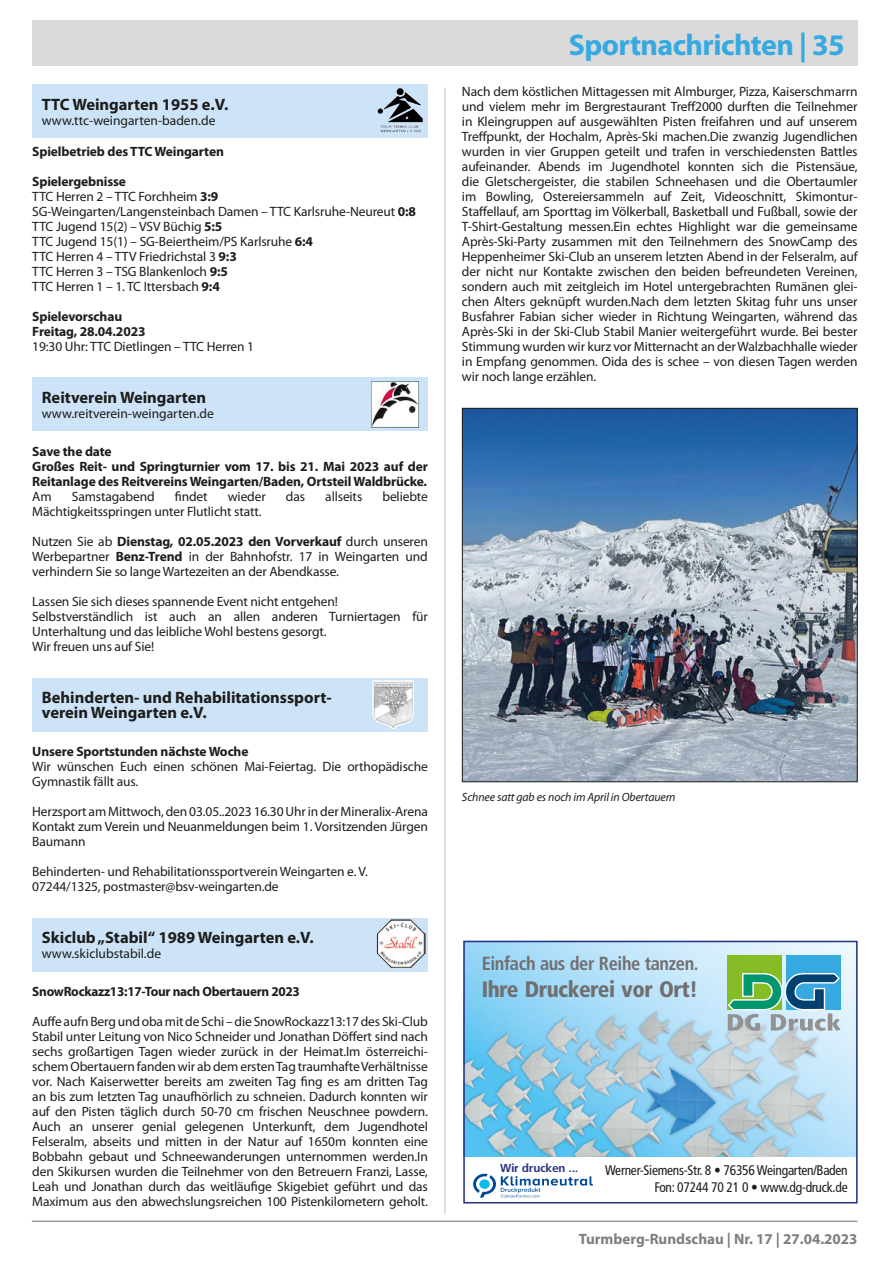
<style>
.page{position:relative;width:893px;height:1262px;background:#fff}
.page>*{position:absolute;margin:0;border:0;box-sizing:border-box;transform-origin:0 0}
.t1{font:700 30px "Myriad Pro";letter-spacing:-.02em;color:#36a9e1}
.t2{font:900 condensed 22.35px "Frutiger";letter-spacing:-.02em;color:#706f6f}
.t3{font:700 condensed 18.9px "Frutiger";letter-spacing:-.02em;color:#706f6f}
.t4{font:700 16.5px/15px "Myriad Pro";color:#1d1d1b}
.t5{font:700 15px "Myriad Pro";color:#7e7e7d}
.t6{font:condensed 13.95px/16.6px "Frutiger";letter-spacing:-.02em;color:#1d1d1b;text-align:right}
.Text{font:13.5px/15px "Myriad Pro";letter-spacing:-.01em;color:#1d1d1b;text-align:justify}
.Text-2{font:700 13.5px/15px "Myriad Pro";letter-spacing:-.01em;color:#1d1d1b}
.image_caption{font:italic 12px "Myriad Pro";letter-spacing:-.01em;color:#1d1d1b}
.t7{font:700 condensed 11.55px "Frutiger";letter-spacing:-.02em;color:#283583;scale:1.17 1}
.s1{font-weight:700}
</style>
<div class="page">
<hr style="left:32px;top:1220px;width:825px;height:2px;background:#9d9d9c">
<hr style="left:444px;top:88px;width:1px;height:1125px;background:#c1c0c0">
<div style="left:32px;top:21px;width:825px;height:45px;background:#dadada"></div>
<div style="left:32px;top:378px;width:396px;height:53px;background:#cde3f7"></div>
<img style="left:371px;top:381px;width:48px;height:47px">
<div style="left:32px;top:678px;width:396px;height:53px;background:#cde3f7"></div>
<svg style="left:372px;top:680px;width:42px;height:49px;background:#d3d5d8"></svg>
<div style="left:32px;top:918px;width:396px;height:53px;background:#cde3f7"></div>
<img style="left:376px;top:920px;width:49px;height:48px">
<div style="left:32px;top:85px;width:396px;height:53px;background:#cde3f7"></div>
<img style="left:378px;top:88px;width:45px;height:45px">
<img style="left:464px;top:410px;width:391px;height:370px">
<div style="left:462px;top:408px;width:395px;height:374px;border:1px solid #1d1d1b"></div>
<svg style="left:466px;top:944px;width:388px;height:54px;background:#b8e2f9"></svg>
<img style="left:466px;top:1009px;width:362px;height:148px">
<svg style="left:473px;top:1174px;width:120px;height:23px"></svg>
<div style="left:727px;top:955px;width:54px;height:54px;background:#86bc25"></div>
<div style="left:786px;top:955px;width:54px;height:54px;background:#36a9e1"></div>
<svg style="left:727px;top:970px;width:115px;height:61px"></svg>
<div style="left:463px;top:941px;width:394px;height:262px;border:2px solid #283583"></div>
<p class="t4" style="left:42px;top:96px;width:188px">TTC Weingarten 1955 e.V.</p>
<p class="Text" style="left:42px;top:113px;width:175px">www.ttc-weingarten-baden.de</p>
<p class="Text-2" style="left:32px;top:143px;width:193px">Spielbetrieb des TTC Weingarten</p>
<p class="Text-2" style="left:32px;top:173px;width:95px">Spielergebnisse</p>
<p class="Text" style="left:32px;top:188px;width:188px">TTC Herren 2 – TTC Forchheim <span class="s1">3:9</span></p>
<p class="Text" style="left:32px;top:203px;width:385px">SG-Weingarten/Langensteinbach Damen – TTC Karlsruhe-Neureut <span class="s1">0:8</span></p>
<p class="Text" style="left:32px;top:218px;width:192px">TTC Jugend 15(2) – VSV Büchig <span class="s1">5:5</span></p>
<p class="Text" style="left:32px;top:233px;width:282px">TTC Jugend 15(1) – SG-Beiertheim/PS Karlsruhe <span class="s1">6:4</span></p>
<p class="Text" style="left:32px;top:248px;width:206px">TTC Herren 4 – TTV Friedrichstal 3 <span class="s1">9:3</span></p>
<p class="Text" style="left:32px;top:263px;width:197px">TTC Herren 3 – TSG Blankenloch <span class="s1">9:5</span></p>
<p class="Text" style="left:32px;top:278px;width:189px">TTC Herren 1 – 1. TC Ittersbach <span class="s1">9:4</span></p>
<p class="Text-2" style="left:32px;top:308px;width:91px">Spielevorschau</p>
<p class="Text-2" style="left:32px;top:323px;width:115px">Freitag, 28.04.2023</p>
<p class="Text" style="left:32px;top:338px;width:223px">19:30 Uhr: TTC Dietlingen – TTC Herren 1</p>
<p class="t4" style="left:42px;top:390px;width:166px">Reitverein Weingarten</p>
<p class="Text" style="left:42px;top:406px;width:173px">www.reitverein-weingarten.de</p>
<p class="Text-2" style="left:32px;top:443px;width:81px">Save the date</p>
<p class="Text-2" style="left:32px;top:458px;width:397px">Großes Reit- und Springturnier vom 17. bis 21. Mai 2023 auf der<br>Reitanlage des Reitvereins Weingarten/Baden, Ortsteil Waldbrücke.</p>
<p class="Text" style="left:32px;top:488px;width:21px">Am</p>
<p class="Text" style="left:72px;top:488px;width:84px">Samstagabend</p>
<p class="Text" style="left:175px;top:488px;width:34px">findet</p>
<p class="Text" style="left:228px;top:488px;width:39px">wieder</p>
<p class="Text" style="left:286px;top:488px;width:21px">das</p>
<p class="Text" style="left:325px;top:488px;width:39px">allseits</p>
<p class="Text" style="left:382px;top:488px;width:47px">beliebte</p>
<p class="Text" style="left:32px;top:503px;width:231px">Mächtigkeitsspringen unter Flutlicht statt.</p>
<p class="Text" style="left:32px;top:533px;width:397px">Nutzen Sie ab <span class="s1">Dienstag, 02.05.2023 den Vorverkauf</span> durch unseren Werbepartner <span class="s1">Benz-Trend</span> in der Bahnhofstr. 17 in Weingarten und verhindern Sie so lange Wartezeiten an der Abendkasse.</p>
<p class="Text" style="left:32px;top:593px;width:307px">Lassen Sie sich dieses spannende Event nicht entgehen!</p>
<p class="Text" style="left:32px;top:608px;width:397px">Selbstverständlich ist auch an allen anderen Turniertagen für<br>Unterhaltung und das leibliche Wohl bestens gesorgt.</p>
<p class="Text" style="left:32px;top:638px;width:123px">Wir freuen uns auf Sie!</p>
<p class="t4" style="left:42px;top:690px;width:291px">Behinderten- und Rehabilitationssport&shy;verein Weingarten e.V.</p>
<p class="Text-2" style="left:32px;top:743px;width:218px">Unsere Sportstunden nächste Woche</p>
<p class="Text" style="left:32px;top:758px;width:397px">Wir wünschen Euch einen schönen Mai-Feiertag. Die orthopädische<br>Gymnastik fällt aus.</p>
<p class="Text" style="left:32px;top:803px;width:397px">Herzsport am Mittwoch, den 03.05..2023 16.30 Uhr in der Mineralix-Arena</p>
<p class="Text" style="left:32px;top:818px;width:397px">Kontakt zum Verein und Neuanmeldungen beim 1. Vorsitzenden Jürgen<br>Baumann</p>
<p class="Text" style="left:32px;top:863px;width:337px">Behinderten- und Rehabilitationssportverein Weingarten e. V.</p>
<p class="Text" style="left:32px;top:878px;width:248px">07244/1325, postmaster@bsv-weingarten.de</p>
<p class="t4" style="left:42px;top:930px;width:273px">Skiclub „Stabil“ 1989 Weingarten e.V.</p>
<p class="Text" style="left:42px;top:946px;width:121px">www.skiclubstabil.de</p>
<p class="Text-2" style="left:32px;top:983px;width:269px">SnowRockazz13:17-Tour nach Obertauern 2023</p>
<p class="Text" style="left:32px;top:1013px;width:397px">Auffe aufn Berg und oba mit de Schi – die SnowRockazz13:17 des Ski-Club Stabil unter Leitung von Nico Schneider und Jonathan Döffert sind nach sechs großartigen Tagen wieder zurück in der Heimat.Im österreichi&shy;schem Obertauern fanden wir ab dem ersten Tag traumhafte Verhältnisse vor. Nach Kaiserwetter bereits am zweiten Tag fing es am dritten Tag an bis zum letzten Tag unaufhörlich zu schneien. Dadurch konnten wir auf den Pisten täglich durch 50-70 cm frischen Neuschnee powdern.<br>Auch an unserer genial gelegenen Unterkunft, dem Jugendhotel Felseralm, abseits und mitten in der Natur auf 1650m konnten eine Bobbahn gebaut und Schneewanderungen unternommen werden.In den Skikursen wurden die Teilnehmer von den Betreuern Franzi, Lasse, Leah und Jonathan durch das weitläufige Skigebiet geführt und das Maximum aus den abwechslungsreichen 100 Pistenkilometern geholt.</p>
<p class="t1" style="left:569px;top:25px;width:277px">Sportnachrichten | 35</p>
<p class="Text" style="left:462px;top:83px;width:397px">Nach dem köstlichen Mittagessen mit Almburger, Pizza, Kaiserschmarrn und vielem mehr im Bergrestaurant Treff2000 durften die Teilnehmer in Kleingruppen auf ausgewählten Pisten freifahren und auf unserem Treffpunkt, der Hochalm, Après-Ski machen.Die zwanzig Jugendlichen wurden in vier Gruppen geteilt und trafen in verschiedensten Battles aufeinander. Abends im Jugendhotel konnten sich die Pistensäue, die Gletschergeister, die stabilen Schneehasen und die Obertaumler im Bowling, Ostereiersammeln auf Zeit, Videoschnitt, Skimontur-Staffellauf, am Sporttag im Völkerball, Basketball und Fußball, sowie der T-Shirt-Gestaltung messen.Ein echtes Highlight war die gemeinsame Après-Ski-Party zusammen mit den Teilnehmern des SnowCamp des Heppenheimer Ski-Club an unserem letzten Abend in der Felseralm, auf der nicht nur Kontakte zwischen den beiden befreundeten Vereinen, sondern auch mit zeitgleich im Hotel untergebrachten Rumänen glei&shy;chen Alters geknüpft wurden.Nach dem letzten Skitag fuhr uns unser Busfahrer Fabian sicher wieder in Richtung Weingarten, während das Après-Ski in der Ski-Club Stabil Manier weitergeführt wurde. Bei bester Stimmung wurden wir kurz vor Mitternacht an der Walzbachhalle wieder in Empfang genommen. Oida des is schee – von diesen Tagen werden wir noch lange erzählen.</p>
<p class="image_caption" style="left:462px;top:789px;width:215px">Schnee satt gab es noch im April in Obertauern</p>
<p class="t3" style="left:481px;top:952px;width:218px">Einfach aus der Reihe tanzen.</p>
<p class="t2" style="left:481px;top:976px;width:218px">Ihre Druckerei vor Ort!</p>
<p class="t7" style="left:500px;top:1161px;width:68px">Wir drucken ...</p>
<p class="t6" style="left:605px;top:1162px;width:244px">Werner-Siemens-Str. 8 • 76356 Weingarten/Baden<br>Fon: 07244 70 21 0 • www.dg-druck.de</p>
<p class="t5" style="left:578px;top:1229px;width:280px">Turmberg-Rundschau | Nr. 17 | 27.04.2023</p>
</div>
